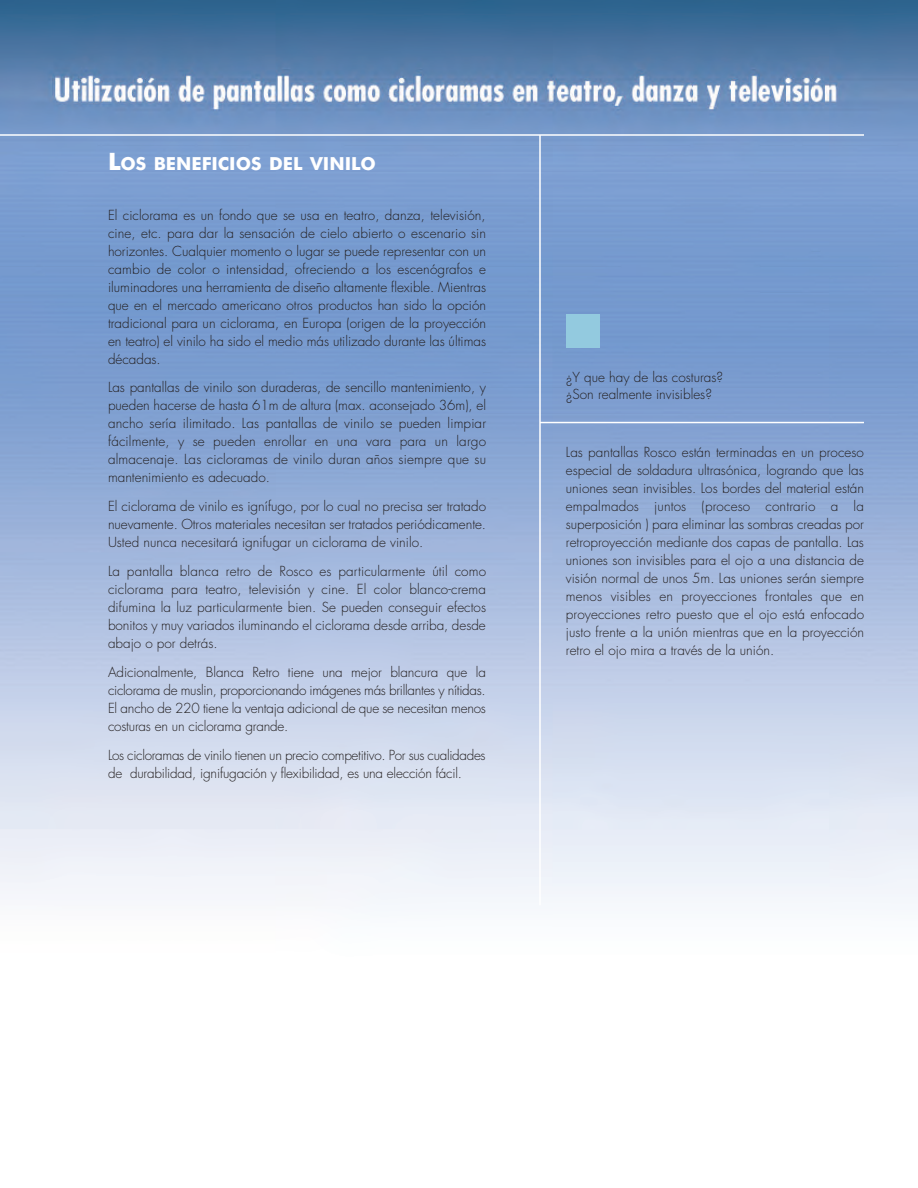
<style>
.page{position:relative;width:918px;height:1188px;background:#fff}
.page>*{position:absolute;margin:0;border:0;box-sizing:border-box;transform-origin:0 0}
.t1{font:700 18px "Futura BT";color:#fff}
.t2{font:300 13.5px/18px "Futura";color:#231f20;text-align:justify}
.t3{font:300 13.5px/18px "Futura";letter-spacing:-.025em;color:#231f20}
.s1{font-size:24px}
</style>
<div class="page">
<img style="left:0;top:0;width:918px;height:905px">
<hr style="left:0;top:134px;width:864px;height:2px;background:#fff">
<hr style="left:539px;top:135px;width:2px;height:770px;background:#fff">
<hr style="left:540px;top:422px;width:324px;height:1px;background:#fff">
<div style="left:566px;top:314px;width:33px;height:33px;background:#93cadf"></div>
<h1 class="t1" style="left:108px;top:156px;width:269px"><span class="s1">L</span>OS BENEFICIOS DEL VINILO</h1>
<p class="t2" style="left:108px;top:207px;width:380px">El ciclorama es un fondo que se usa en teatro, danza, televisión, cine, etc. para dar la sensación de cielo abierto o escenario sin horizontes. Cualquier momento o lugar se puede representar con un cambio de color o intensidad, ofreciendo a los escenógrafos e iluminadores una herramienta de diseño altamente flexible. Mientras que en el mercado americano otros productos han sido la opción tradicional para un ciclorama, en Europa (origen de la proyección en teatro) el vinilo ha sido el medio más utilizado durante las últimas décadas.</p>
<p class="t2" style="left:108px;top:380px;width:380px">Las pantallas de vinilo son duraderas, de sencillo mantenimiento, y pueden hacerse de hasta 61m de altura (max. aconsejado 36m), el ancho sería ilimitado. Las pantallas de vinilo se pueden limpiar fácilmente, y se pueden enrollar en una vara para un largo almacenaje. Las cicloramas de vinilo duran años siempre que su mantenimiento es adecuado.</p>
<p class="t2" style="left:108px;top:498px;width:380px">El ciclorama de vinilo es ignífugo, por lo cual no precisa ser tratado nuevamente. Otros materiales necesitan ser tratados periódicamente.<br>Usted nunca necesitará ignifugar un ciclorama de vinilo.</p>
<p class="t2" style="left:108px;top:563px;width:380px">La pantalla blanca retro de Rosco es particularmente útil como ciclorama para teatro, televisión y cine. El color blanco-crema difumina la luz particularmente bien. Se pueden conseguir efectos bonitos y muy variados iluminando el ciclorama desde arriba, desde abajo o por detrás.</p>
<p class="t2" style="left:108px;top:664px;width:380px">Adicionalmente, Blanca Retro tiene una mejor blancura que la ciclorama de muslin, proporcionando imágenes más brillantes y nítidas.<br>El ancho de 220 tiene la ventaja adicional de que se necesitan menos costuras en un ciclorama grande.</p>
<p class="t3" style="left:108px;top:747px;width:379px">Los cicloramas de vinilo tienen un precio competitivo. Por sus cualidades de durabilidad, ignifugación y flexibilidad, es una elección fácil.</p>
<p class="t2" style="left:566px;top:369px;width:159px">¿Y que hay de las costuras? ¿Son realmente invisibles?</p>
<p class="t2" style="left:566px;top:444px;width:300px">Las pantallas Rosco están terminadas en un proceso especial de soldadura ultrasónica, logrando que las uniones sean invisibles. Los bordes del material están empalmados juntos (proceso contrario a la superposición ) para eliminar las sombras creadas por retroproyección mediante dos capas de pantalla. Las uniones son invisibles para el ojo a una distancia de visión normal de unos 5m. Las uniones serán siempre menos visibles en proyecciones frontales que en proyecciones retro puesto que el ojo está enfocado justo frente a la unión mientras que en la proyección retro el ojo mira a través de la unión.</p>
</div>
